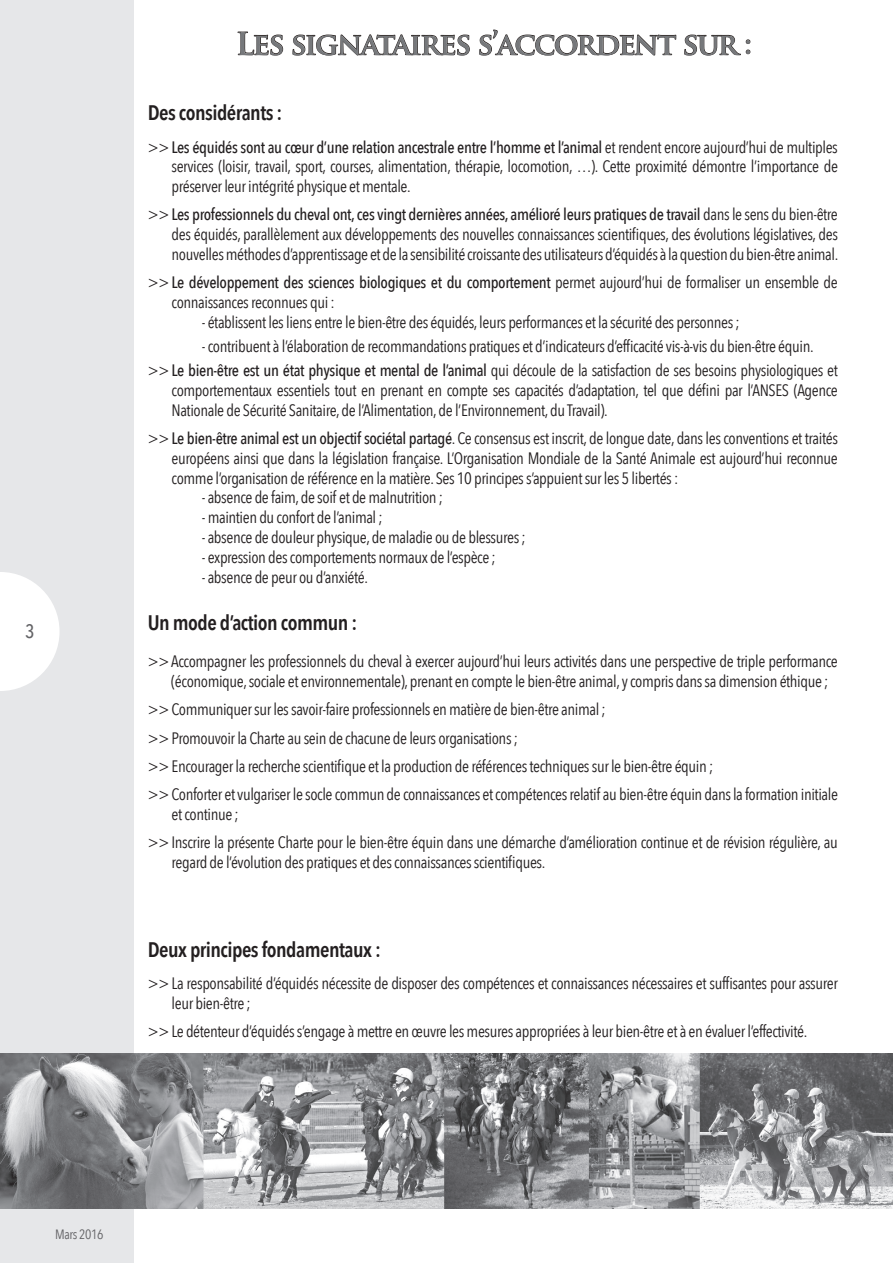
<style>
.page{position:relative;width:893px;height:1263px;background:#fff}
.page>*{position:absolute;margin:0;border:0;box-sizing:border-box;transform-origin:0 0}
.t1{font:700 30px "Trajan Pro";letter-spacing:-.05em;color:#76787b}
.t2{font:600 21px "Avenir Next Condensed";letter-spacing:-.025em;color:#231f20}
.t3{font:500 19.5px "Avenir Next Condensed";color:#636366}
.t4{font:16.5px/19.8px "Avenir Next Condensed";letter-spacing:-.025em;color:#231f20}
.t5{font:13.5px "Avenir Next Condensed";letter-spacing:-.025em;color:#636366}
.s1{font-weight:500}
</style>
<div class="page">
<div style="left:0;top:0;width:134px;height:1263px;background:#e6e7e9"></div>
<svg style="left:0;top:572px;width:60px;height:119px"></svg>
<svg style="left:238px;top:32px;width:45px;height:23px"></svg>
<svg style="left:293px;top:34px;width:177px;height:22px"></svg>
<svg style="left:479px;top:29px;width:197px;height:27px"></svg>
<svg style="left:684px;top:35px;width:66px;height:20px"></svg>
<img style="left:0;top:1054px;width:893px;height:155px">
<p class="t3" style="left:25px;top:618px;width:11px">3</p>
<h1 class="t1" style="left:236px;top:25px;width:517px">Les signataires s’accordent sur :</h1>
<p class="t2" style="left:148px;top:99px;width:136px">Des considérants :</p>
<p class="t4" style="left:172px;top:137px;width:668px;text-align:justify;text-indent:-24px">&gt;&gt; <span class="s1">Les équidés sont au cœur d’une relation ancestrale entre l’homme et l’animal</span> et rendent encore aujourd’hui de multiples services (loisir, travail, sport, courses, alimentation, thérapie, locomotion, …). Cette proximité démontre l’importance de préserver leur intégrité physique et mentale.</p>
<p class="t4" style="left:172px;top:205px;width:668px;text-align:justify;text-indent:-24px">&gt;&gt; <span class="s1">Les professionnels du cheval ont, ces vingt dernières années, amélioré leurs pratiques de travail</span> dans le sens du bien-être des équidés, parallèlement aux développements des nouvelles connaissances scientifiques, des évolutions législatives, des nouvelles méthodes d’apprentissage et de la sensibilité croissante des utilisateurs d’équidés à la question du bien-être animal.</p>
<p class="t4" style="left:172px;top:273px;width:668px;text-indent:-24px">&gt;&gt; <span class="s1">Le développement des sciences biologiques et du comportement</span> permet aujourd’hui de formaliser un ensemble de connaissances reconnues qui :</p>
<p class="t4" style="left:202px;top:313px;width:540px">- établissent les liens entre le bien-être des équidés, leurs performances et la sécurité des personnes ;</p>
<p class="t4" style="left:148px;top:335px;width:692px;line-height:24px;text-indent:54px">- contribuent à l’élaboration de recommandations pratiques et d’indicateurs d’efficacité vis-à-vis du bien-être équin. &gt;&gt; <span class="s1">Le bien-être est un état physique et mental de l’animal</span> qui découle de la satisfaction de ses besoins physiologiques et</p>
<p class="t4" style="left:172px;top:381px;width:668px">comportementaux essentiels tout en prenant en compte ses capacités d’adaptation, tel que défini par l’ANSES (Agence<br>Nationale de Sécurité Sanitaire, de l’Alimentation, de l’Environnement, du Travail).</p>
<p class="t4" style="left:172px;top:429px;width:668px;text-align:justify;text-indent:-24px">&gt;&gt; <span class="s1">Le bien-être animal est un objectif sociétal partagé</span>. Ce consensus est inscrit, de longue date, dans les conventions et traités européens ainsi que dans la législation française. L’Organisation Mondiale de la Santé Animale est aujourd’hui reconnue comme l’organisation de référence en la matière. Ses 10 principes s’appuient sur les 5 libertés :</p>
<p class="t4" style="left:202px;top:488px;width:243px">- absence de faim, de soif et de malnutrition ;</p>
<p class="t4" style="left:202px;top:508px;width:182px">- maintien du confort de l’animal ;</p>
<p class="t4" style="left:202px;top:528px;width:325px">- absence de douleur physique, de maladie ou de blessures ;</p>
<p class="t4" style="left:202px;top:548px;width:296px">- expression des comportements normaux de l’espèce ;</p>
<p class="t4" style="left:202px;top:567px;width:168px">- absence de peur ou d’anxiété.</p>
<p class="t2" style="left:148px;top:609px;width:211px">Un mode d’action commun :</p>
<p class="t4" style="left:171px;top:652px;width:668px;text-indent:-23px">&gt;&gt; Accompagner les professionnels du cheval à exercer aujourd’hui leurs activités dans une perspective de triple performance (économique, sociale et environnementale), prenant en compte le bien-être animal, y compris dans sa dimension éthique ;</p>
<p class="t4" style="left:148px;top:696px;width:692px;line-height:28.3px">&gt;&gt; Communiquer sur les savoir-faire professionnels en matière de bien-être animal ;<br>&gt;&gt; Promouvoir la Charte au sein de chacune de leurs organisations ;<br>&gt;&gt; Encourager la recherche scientifique et la production de références techniques sur le bien-être équin ;<br>&gt;&gt; Conforter et vulgariser le socle commun de connaissances et compétences relatif au bien-être équin dans la formation initiale</p>
<p class="t4" style="left:148px;top:800px;width:692px;line-height:28.3px;text-indent:24px">et continue ;<br>&gt;&gt; Inscrire la présente Charte pour le bien-être équin dans une démarche d’amélioration continue et de révision régulière, au</p>
<p class="t4" style="left:172px;top:853px;width:375px">regard de l’évolution des pratiques et des connaissances scientifiques.</p>
<p class="t2" style="left:148px;top:935px;width:235px">Deux principes fondamentaux :</p>
<p class="t4" style="left:172px;top:974px;width:668px;text-indent:-24px">&gt;&gt; La responsabilité d’équidés nécessite de disposer des compétences et connaissances nécessaires et suffisantes pour assurer leur bien-être ;</p>
<p class="t4" style="left:148px;top:1022px;width:661px">&gt;&gt; Le détenteur d’équidés s’engage à mettre en œuvre les mesures appropriées à leur bien-être et à en évaluer l’effectivité.</p>
<p class="t5" style="left:55px;top:1225px;width:50px">Mars 2016</p>
</div>
